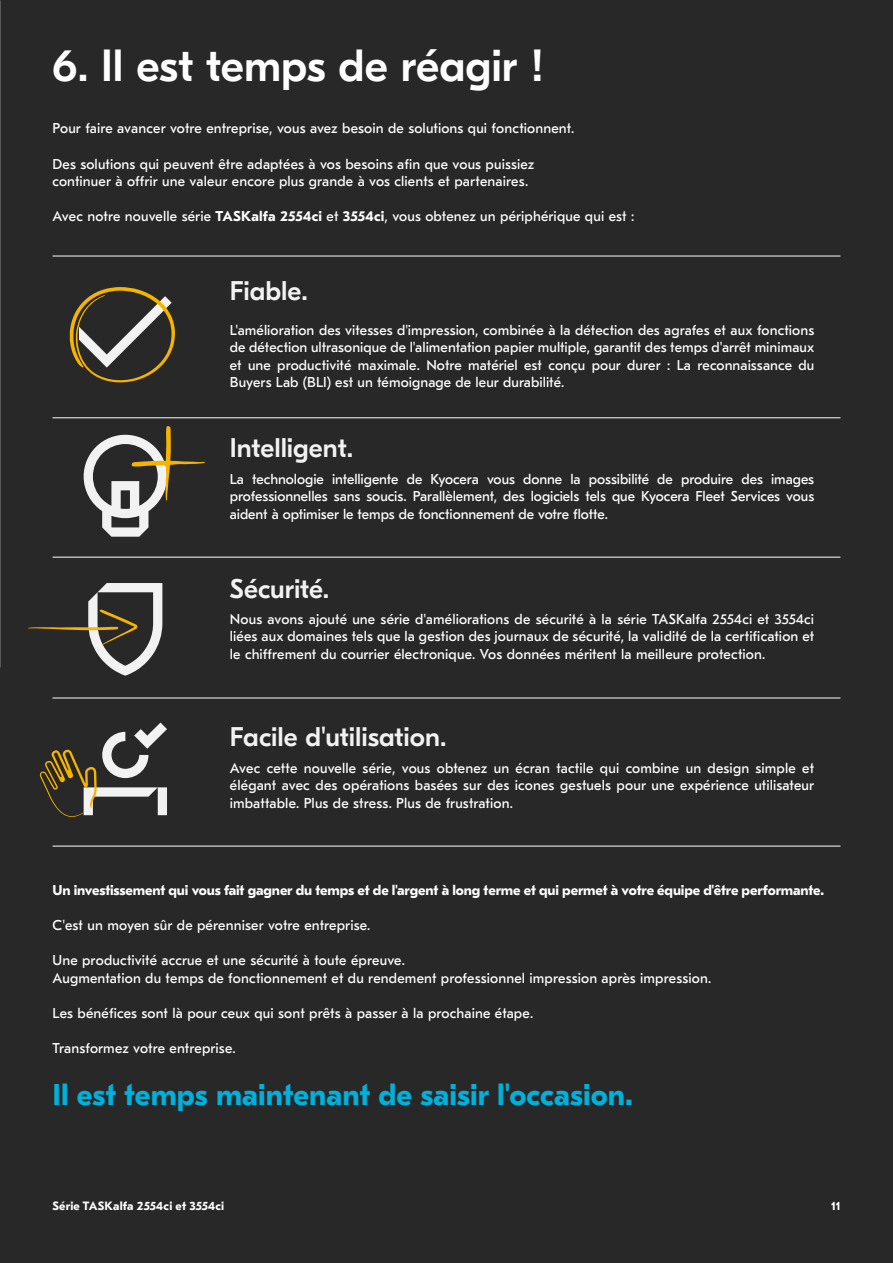
<style>
.page{position:relative;width:893px;height:1263px;background:#282828}
.page>*{position:absolute;margin:0;border:0;box-sizing:border-box;transform-origin:0 0}
.t1{font:500 45px "GT Eesti Pro Display";letter-spacing:-.005em;color:#fff}
.t2{font:700 30px "GT Eesti Pro Text";letter-spacing:.005em;color:#00b1db}
.t3{font:500 27px "GT Eesti Pro Display";letter-spacing:-.005em;color:#f2f2f2}
.t4{font:14.25px/17.5px "GT Eesti Pro Text";letter-spacing:.01em;color:#fff;text-align:justify}
.t5{font:700 14.25px "GT Eesti Pro Text";letter-spacing:-.01em;color:#fff}
.t6{font:700 12px "GT Eesti Pro Text";letter-spacing:.015em;color:#fff}
.s1{font-weight:700}
</style>
<div class="page">
<img style="left:0;top:0;width:1px;height:668px">
<hr style="left:53px;top:417px;width:787px;height:1px;background:#fff">
<hr style="left:53px;top:698px;width:787px;height:1px;background:#fff">
<hr style="left:53px;top:557px;width:787px;height:1px;background:#fff">
<hr style="left:53px;top:846px;width:787px;height:1px;background:#fff">
<hr style="left:53px;top:256px;width:787px;height:1px;background:#fff">
<svg style="left:84px;top:426px;width:121px;height:111px"></svg>
<svg style="left:69px;top:287px;width:106px;height:95px"></svg>
<svg style="left:28px;top:583px;width:134px;height:93px"></svg>
<svg style="left:40px;top:722px;width:127px;height:95px"></svg>
<h1 class="t1" style="left:53px;top:41px;width:494px">6. Il est temps de réagir !</h1>
<p class="t4" style="left:53px;top:120px;width:523px">Pour faire avancer votre entreprise, vous avez besoin de solutions qui fonctionnent.</p>
<p class="t4" style="left:53px;top:155px;width:483px">Des solutions qui peuvent être adaptées à vos besoins afin que vous puissiez continuer à offrir une valeur encore plus grande à vos clients et partenaires.</p>
<p class="t4" style="left:53px;top:208px;width:583px">Avec notre nouvelle série <span class="s1">TASKalfa 2554ci</span> et <span class="s1">3554ci</span>, vous obtenez un périphérique qui est :</p>
<h3 class="t3" style="left:230px;top:276px;width:79px">Fiable.</h3>
<p class="t4" style="left:230px;top:321px;width:586px">L'amélioration des vitesses d'impression, combinée à la détection des agrafes et aux fonctions de détection ultrasonique de l'alimentation papier multiple, garantit des temps d'arrêt minimaux et une productivité maximale. Notre matériel est conçu pour durer : La reconnaissance du Buyers Lab (BLI) est un témoignage de leur durabilité.</p>
<h3 class="t3" style="left:230px;top:434px;width:125px">Intelligent.</h3>
<p class="t4" style="left:230px;top:470px;width:586px">La technologie intelligente de Kyocera vous donne la possibilité de produire des images professionnelles sans soucis. Parallèlement, des logiciels tels que Kyocera Fleet Services vous aident à optimiser le temps de fonctionnement de votre flotte.</p>
<h3 class="t3" style="left:230px;top:574px;width:101px">Sécurité.</h3>
<p class="t4" style="left:230px;top:610px;width:586px">Nous avons ajouté une série d'améliorations de sécurité à la série TASKalfa 2554ci et 3554ci liées aux domaines tels que la gestion des journaux de sécurité, la validité de la certification et le chiffrement du courrier électronique. Vos données méritent la meilleure protection.</p>
<h3 class="t3" style="left:230px;top:723px;width:218px">Facile d'utilisation.</h3>
<p class="t4" style="left:230px;top:759px;width:586px">Avec cette nouvelle série, vous obtenez un écran tactile qui combine un design simple et élégant avec des opérations basées sur des icones gestuels pour une expérience utilisateur imbattable. Plus de stress. Plus de frustration.</p>
<p class="t5" style="left:53px;top:882px;width:773px">Un investissement qui vous fait gagner du temps et de l'argent à long terme et qui permet à votre équipe d'être performante.</p>
<p class="t4" style="left:53px;top:917px;width:319px">C'est un moyen sûr de pérenniser votre entreprise.</p>
<p class="t4" style="left:53px;top:952px;width:660px">Une productivité accrue et une sécurité à toute épreuve.<br>Augmentation du temps de fonctionnement et du rendement professionnel impression après impression.</p>
<p class="t4" style="left:53px;top:1004px;width:482px">Les bénéfices sont là pour ceux qui sont prêts à passer à la prochaine étape.</p>
<p class="t4" style="left:53px;top:1039px;width:185px">Transformez votre entreprise.</p>
<h2 class="t2" style="left:53px;top:1079px;width:582px">Il est temps maintenant de saisir l'occasion.</h2>
<p class="t6" style="left:53px;top:1200px;width:173px">Série TASKalfa 2554ci et 3554ci</p>
<p class="t6" style="left:831px;top:1200px;width:11px">11</p>
</div>
